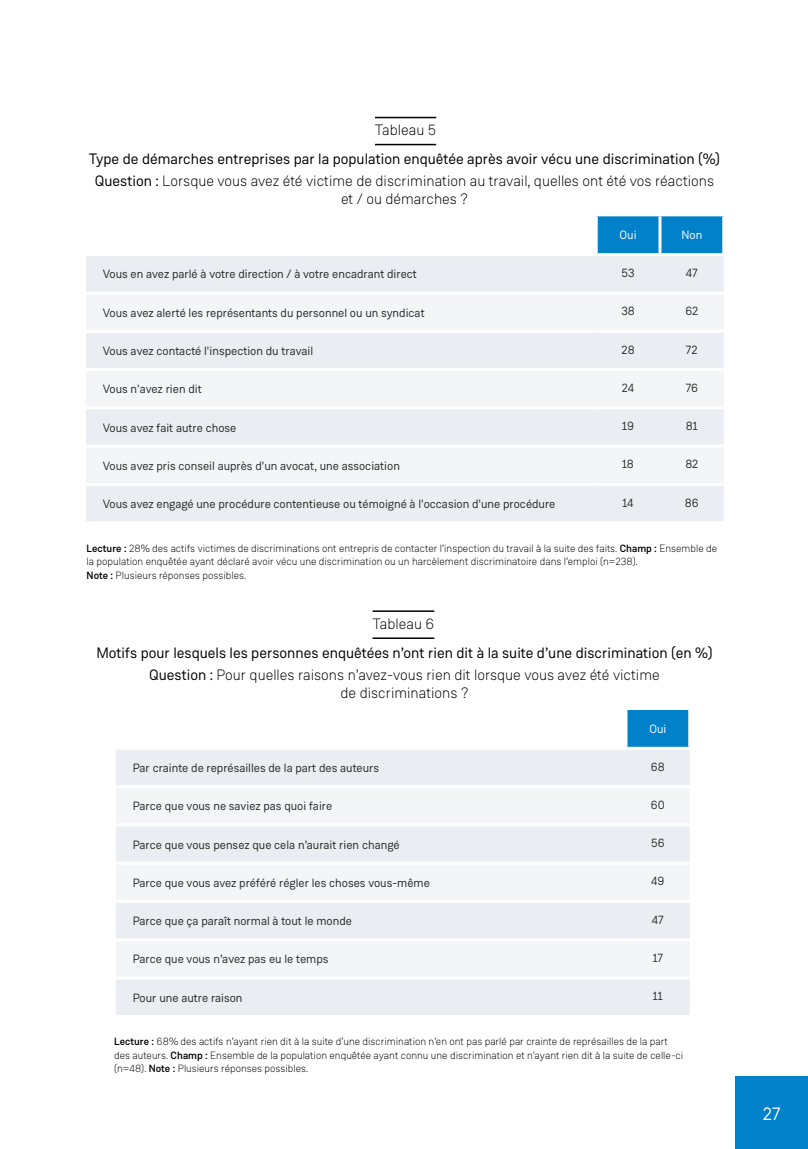
<style>
.page{position:relative;width:808px;height:1149px;background:#fff}
.page>*{position:absolute;margin:0;border:0;box-sizing:border-box;transform-origin:0 0}
.t1{font:18px "Weissenhof Grotesk";color:#fff}
.t2{font:15px/22.2px "Weissenhof Grotesk";color:#000;text-align:center}
.t3{font:300 15px "Weissenhof Grotesk";color:#000}
.t4{font:12px "Weissenhof Grotesk";color:#282827}
.t5{font:12px "Weissenhof Grotesk";color:#fff}
.t6{font:300 10.5px/13.5px "Weissenhof Grotesk";color:#000}
.s1{font-weight:300}
.s2{font-weight:500}
</style>
<div class="page">
<div style="left:736px;top:1076px;width:72px;height:72px;background:#0081c9"></div>
<hr style="left:375px;top:117px;width:61px;height:1px;background:#000">
<hr style="left:375px;top:144px;width:61px;height:1px;background:#000">
<div style="left:596px;top:216px;width:64px;height:38px;background:#0081c9"></div>
<div style="left:660px;top:216px;width:64px;height:38px;background:#0081c9"></div>
<div style="left:87px;top:256px;width:637px;height:265px;background:#eaedf1"></div>
<svg style="left:87px;top:294px;width:637px;height:189px;fill:#f3f5f7"></svg>
<hr style="left:595px;top:216px;width:3px;height:37px;background:#fff">
<hr style="left:86px;top:253px;width:512px;height:3px;background:#fff">
<hr style="left:86px;top:329px;width:510px;height:3px;background:#fff">
<hr style="left:596px;top:329px;width:64px;height:3px;background:#fff">
<hr style="left:86px;top:406px;width:510px;height:3px;background:#fff">
<hr style="left:596px;top:406px;width:64px;height:3px;background:#fff">
<hr style="left:86px;top:483px;width:510px;height:3px;background:#fff">
<hr style="left:596px;top:483px;width:64px;height:3px;background:#fff">
<hr style="left:598px;top:253px;width:62px;height:3px;background:#fff">
<hr style="left:86px;top:291px;width:510px;height:3px;background:#fff">
<hr style="left:86px;top:368px;width:510px;height:3px;background:#fff">
<hr style="left:86px;top:444px;width:510px;height:3px;background:#fff">
<hr style="left:596px;top:291px;width:64px;height:3px;background:#fff">
<hr style="left:596px;top:368px;width:64px;height:3px;background:#fff">
<hr style="left:596px;top:444px;width:64px;height:3px;background:#fff">
<hr style="left:660px;top:291px;width:64px;height:3px;background:#fff">
<hr style="left:660px;top:368px;width:64px;height:3px;background:#fff">
<hr style="left:660px;top:444px;width:64px;height:3px;background:#fff">
<hr style="left:660px;top:329px;width:64px;height:3px;background:#fff">
<hr style="left:660px;top:406px;width:64px;height:3px;background:#fff">
<hr style="left:660px;top:483px;width:64px;height:3px;background:#fff">
<hr style="left:658px;top:216px;width:3px;height:37px;background:#fff">
<hr style="left:722px;top:216px;width:3px;height:37px;background:#fff">
<hr style="left:660px;top:253px;width:65px;height:3px;background:#fff">
<hr style="left:373px;top:610px;width:61px;height:1px;background:#000">
<hr style="left:373px;top:637px;width:61px;height:1px;background:#000">
<div style="left:626px;top:709px;width:64px;height:39px;background:#0081c9"></div>
<div style="left:117px;top:750px;width:573px;height:264px;background:#eaedf1"></div>
<svg style="left:117px;top:787px;width:573px;height:189px;fill:#f3f5f7"></svg>
<hr style="left:624px;top:709px;width:3px;height:37px;background:#fff">
<hr style="left:116px;top:746px;width:511px;height:3px;background:#fff">
<hr style="left:116px;top:823px;width:510px;height:3px;background:#fff">
<hr style="left:626px;top:823px;width:64px;height:3px;background:#fff">
<hr style="left:116px;top:899px;width:510px;height:3px;background:#fff">
<hr style="left:626px;top:899px;width:64px;height:3px;background:#fff">
<hr style="left:116px;top:976px;width:510px;height:3px;background:#fff">
<hr style="left:626px;top:976px;width:64px;height:3px;background:#fff">
<hr style="left:627px;top:746px;width:64px;height:3px;background:#fff">
<hr style="left:116px;top:784px;width:510px;height:3px;background:#fff">
<hr style="left:116px;top:861px;width:510px;height:3px;background:#fff">
<hr style="left:116px;top:938px;width:510px;height:3px;background:#fff">
<hr style="left:626px;top:784px;width:64px;height:3px;background:#fff">
<hr style="left:626px;top:861px;width:64px;height:3px;background:#fff">
<hr style="left:626px;top:938px;width:64px;height:3px;background:#fff">
<hr style="left:688px;top:709px;width:3px;height:37px;background:#fff">
<p class="t3" style="left:375px;top:121px;width:63px">Tableau 5</p>
<p class="t2" style="left:89px;top:147px;width:633px">Type de démarches entreprises par la population enquêtée après avoir vécu une discrimination (%)<br>Question : <span class="s1">Lorsque vous avez été victime de discrimination au travail, quelles ont été vos réactions</span></p>
<p class="t3" style="left:341px;top:190px;width:128px">et / ou démarches ?</p>
<p class="t5" style="left:620px;top:228px;width:18px">Oui</p>
<p class="t5" style="left:681px;top:228px;width:22px">Non</p>
<p class="t4" style="left:103px;top:267px;width:316px">Vous en avez parlé à votre direction / à votre encadrant direct</p>
<p class="t4" style="left:621px;top:265px;width:15px">53</p>
<p class="t4" style="left:686px;top:265px;width:13px">47</p>
<p class="t4" style="left:103px;top:305px;width:323px">Vous avez alerté les représentants du personnel ou un syndicat</p>
<p class="t4" style="left:621px;top:304px;width:15px">38</p>
<p class="t4" style="left:685px;top:304px;width:15px">62</p>
<p class="t4" style="left:103px;top:343px;width:212px">Vous avez contacté l'inspection du travail</p>
<p class="t4" style="left:621px;top:342px;width:15px">28</p>
<p class="t4" style="left:686px;top:342px;width:13px">72</p>
<p class="t4" style="left:103px;top:381px;width:100px">Vous n'avez rien dit</p>
<p class="t4" style="left:622px;top:380px;width:14px">24</p>
<p class="t4" style="left:686px;top:380px;width:14px">76</p>
<p class="t4" style="left:103px;top:420px;width:135px">Vous avez fait autre chose</p>
<p class="t4" style="left:622px;top:418px;width:13px">19</p>
<p class="t4" style="left:686px;top:418px;width:13px">81</p>
<p class="t4" style="left:103px;top:458px;width:299px">Vous avez pris conseil auprès d'un avocat, une association</p>
<p class="t4" style="left:622px;top:457px;width:13px">18</p>
<p class="t4" style="left:685px;top:457px;width:15px">82</p>
<p class="t4" style="left:103px;top:496px;width:454px">Vous avez engagé une procédure contentieuse ou témoigné à l'occasion d'une procédure</p>
<p class="t4" style="left:623px;top:495px;width:13px">14</p>
<p class="t4" style="left:685px;top:495px;width:15px">86</p>
<p class="t6" style="left:87px;top:541px;width:632px"><span class="s2">Lecture :</span> 28% des actifs victimes de discriminations ont entrepris de contacter l’inspection du travail à la suite des faits. <span class="s2">Champ :</span> Ensemble de la population enquêtée ayant déclaré avoir vécu une discrimination ou un harcèlement discriminatoire dans l’emploi (n=238).<br><span class="s2">Note :</span> Plusieurs réponses possibles.</p>
<p class="t3" style="left:373px;top:614px;width:63px">Tableau 6</p>
<p class="t2" style="left:96px;top:641px;width:618px">Motifs pour lesquels les personnes enquêtées n’ont rien dit à la suite d’une discrimination (en %)<br>Question : <span class="s1">Pour quelles raisons n’avez-vous rien dit lorsque vous avez été victime</span></p>
<p class="t3" style="left:340px;top:683px;width:130px">de discriminations ?</p>
<p class="t5" style="left:649px;top:721px;width:18px">Oui</p>
<p class="t4" style="left:133px;top:760px;width:248px">Par crainte de représailles de la part des auteurs</p>
<p class="t4" style="left:651px;top:759px;width:15px">68</p>
<p class="t4" style="left:133px;top:798px;width:201px">Parce que vous ne saviez pas quoi faire</p>
<p class="t4" style="left:651px;top:797px;width:15px">60</p>
<p class="t4" style="left:133px;top:836px;width:269px">Parce que vous pensez que cela n’aurait rien changé</p>
<p class="t4" style="left:651px;top:835px;width:15px">56</p>
<p class="t4" style="left:133px;top:875px;width:299px">Parce que vous avez préféré régler les choses vous-même</p>
<p class="t4" style="left:651px;top:873px;width:15px">49</p>
<p class="t4" style="left:133px;top:913px;width:221px">Parce que ça paraît normal à tout le monde</p>
<p class="t4" style="left:652px;top:912px;width:13px">47</p>
<p class="t4" style="left:133px;top:951px;width:197px">Parce que vous n’avez pas eu le temps</p>
<p class="t4" style="left:653px;top:950px;width:12px">17</p>
<p class="t4" style="left:133px;top:990px;width:111px">Pour une autre raison</p>
<p class="t4" style="left:653px;top:988px;width:11px">11</p>
<p class="t6" style="left:114px;top:1034px;width:571px"><span class="s2">Lecture :</span> 68% des actifs n’ayant rien dit à la suite d’une discrimination n’en ont pas parlé par crainte de représailles de la part des auteurs. <span class="s2">Champ :</span> Ensemble de la population enquêtée ayant connu une discrimination et n’ayant rien dit à la suite de celle-ci (n=48). <span class="s2">Note :</span> Plusieurs réponses possibles.</p>
<h1 class="t1" style="left:763px;top:1102px;width:19px">27</h1>
</div>
